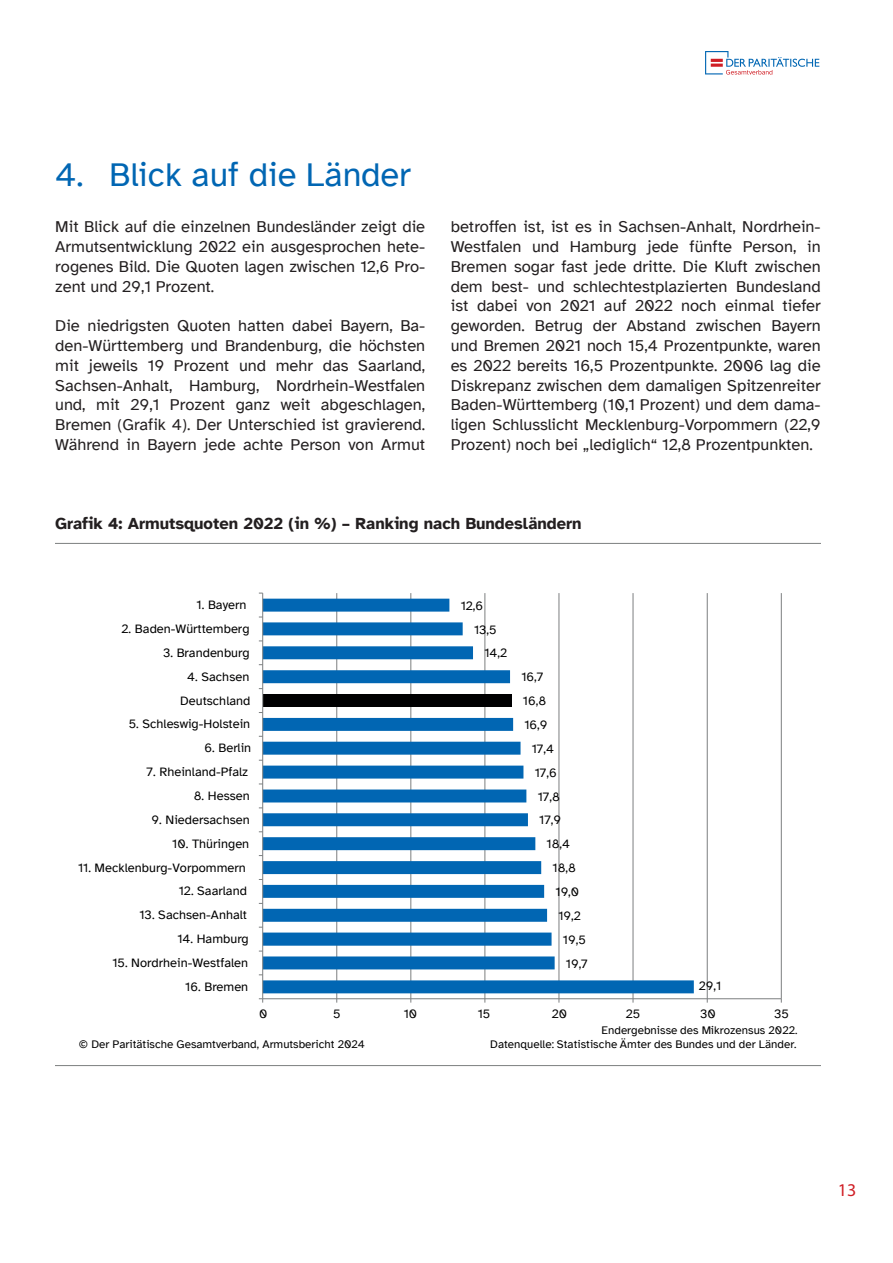
<style>
.page{position:relative;width:893px;height:1263px;background:#fff}
.page>*{position:absolute;margin:0;border:0;box-sizing:border-box;transform-origin:0 0}
.t1{font:34.5px "Atkinson Hyperlegible";color:#0166b3}
.t2{font:18px "Myriad Pro";color:#d01e25}
.t3{font:16.5px/19.8px "Atkinson Hyperlegible";color:#231f20;text-align:justify}
.t4{font:700 16.5px "Atkinson Hyperlegible";color:#231f20}
.t5{font:12.75px/23.9px "Atkinson Hyperlegible";color:#000001;text-align:center}
.t6{font:11.55px "Atkinson Hyperlegible";color:#000001}
</style>
<div class="page">
<svg style="left:705px;top:51px;width:114px;height:24px"></svg>
<svg style="left:55px;top:543px;width:766px;height:523px"></svg>
<h1 class="t1" style="left:55px;top:155px;width:357px">4. Blick auf die Länder</h1>
<p class="t3" style="left:55px;top:217px;width:371px">Mit Blick auf die einzelnen Bundesländer zeigt die Armutsentwicklung 2022 ein ausgesprochen hete&shy;rogenes Bild. Die Quoten lagen zwischen 12,6 Pro&shy;zent und 29,1 Prozent.</p>
<p class="t3" style="left:55px;top:316px;width:371px">Die niedrigsten Quoten hatten dabei Bayern, Ba&shy;den-Württemberg und Brandenburg, die höchsten mit jeweils 19 Prozent und mehr das Saarland, Sachsen-Anhalt, Hamburg, Nordrhein-Westfalen und, mit 29,1 Prozent ganz weit abgeschlagen, Bremen (Grafik 4). Der Unterschied ist gravierend.<br>Während in Bayern jede achte Person von Armut</p>
<p class="t3" style="left:451px;top:217px;width:371px">betroffen ist, ist es in Sachsen-Anhalt, Nordrhein-Westfalen und Hamburg jede fünfte Person, in Bremen sogar fast jede dritte. Die Kluft zwischen dem best- und schlechtestplazierten Bundesland ist dabei von 2021 auf 2022 noch einmal tiefer geworden. Betrug der Abstand zwischen Bayern und Bremen 2021 noch 15,4 Prozentpunkte, waren es 2022 bereits 16,5 Prozentpunkte. 2006 lag die Diskrepanz zwischen dem damaligen Spitzenreiter Baden-Württemberg (10,1 Prozent) und dem dama&shy;ligen Schlusslicht Mecklenburg-Vorpommern (22,9<br>Prozent) noch bei „lediglich“ 12,8 Prozentpunkten.</p>
<p class="t4" style="left:55px;top:514px;width:528px">Grafik 4: Armutsquoten 2022 (in %) – Ranking nach Bundesländern</p>
<p class="t5" style="left:197px;top:593px;width:51px">1. Bayern</p>
<p class="t5" style="left:122px;top:617px;width:129px">2. Baden-Württemberg</p>
<p class="t5" style="left:163px;top:641px;width:88px">3. Brandenburg</p>
<p class="t5" style="left:180px;top:665px;width:72px">4. Sachsen<br>Deutschland</p>
<p class="t5" style="left:129px;top:712px;width:123px">5. Schleswig-Holstein</p>
<p class="t5" style="left:204px;top:736px;width:48px">6. Berlin</p>
<p class="t5" style="left:147px;top:760px;width:103px">7. Rheinland-Pfalz</p>
<p class="t5" style="left:194px;top:784px;width:58px">8. Hessen</p>
<p class="t5" style="left:152px;top:808px;width:100px">9. Niedersachsen</p>
<p class="t5" style="left:172px;top:832px;width:78px">10. Thüringen</p>
<p class="t5" style="left:78px;top:855px;width:169px">11. Mecklenburg-Vorpommern</p>
<p class="t5" style="left:179px;top:879px;width:70px">12. Saarland</p>
<p class="t5" style="left:139px;top:903px;width:109px">13. Sachsen-Anhalt</p>
<p class="t5" style="left:177px;top:927px;width:73px">14. Hamburg</p>
<p class="t5" style="left:112px;top:951px;width:137px">15. Nordrhein-Westfalen</p>
<p class="t5" style="left:185px;top:975px;width:65px">16. Bremen</p>
<p class="t5" style="left:461px;top:594px;width:24px">12,6</p>
<p class="t5" style="left:474px;top:618px;width:24px">13,5</p>
<p class="t5" style="left:484px;top:641px;width:24px">14,2</p>
<p class="t5" style="left:521px;top:665px;width:23px">16,7</p>
<p class="t5" style="left:523px;top:689px;width:25px">16,8</p>
<p class="t5" style="left:524px;top:713px;width:25px">16,9</p>
<p class="t5" style="left:532px;top:737px;width:24px">17,4</p>
<p class="t5" style="left:535px;top:761px;width:23px">17,6</p>
<p class="t5" style="left:538px;top:785px;width:24px">17,8</p>
<p class="t5" style="left:539px;top:808px;width:23px">17,9</p>
<p class="t5" style="left:547px;top:832px;width:25px">18,4</p>
<p class="t5" style="left:553px;top:856px;width:25px">18,8</p>
<p class="t5" style="left:555px;top:880px;width:25px">19,0</p>
<p class="t5" style="left:558px;top:904px;width:24px">19,2</p>
<p class="t5" style="left:563px;top:928px;width:24px">19,5</p>
<p class="t5" style="left:566px;top:952px;width:23px">19,7</p>
<p class="t5" style="left:699px;top:974px;width:24px">29,1</p>
<p class="t5" style="left:259px;top:1002px;width:10px">0</p>
<p class="t5" style="left:333px;top:1002px;width:9px">5</p>
<p class="t5" style="left:404px;top:1002px;width:15px">10</p>
<p class="t5" style="left:478px;top:1002px;width:14px">15</p>
<p class="t5" style="left:552px;top:1002px;width:17px">20</p>
<p class="t5" style="left:626px;top:1002px;width:16px">25</p>
<p class="t5" style="left:700px;top:1002px;width:17px">30</p>
<p class="t5" style="left:774px;top:1002px;width:16px">35</p>
<p class="t6" style="left:602px;top:1024px;width:198px">Endergebnisse des Mikrozensus 2022.</p>
<p class="t6" style="left:79px;top:1037px;width:288px">© Der Paritätische Gesamtverband, Armutsbericht 2024</p>
<p class="t6" style="left:490px;top:1037px;width:308px">Datenquelle: Statistische Ämter des Bundes und der Länder.</p>
<p class="t2" style="left:838px;top:1179px;width:20px">13</p>
</div>
